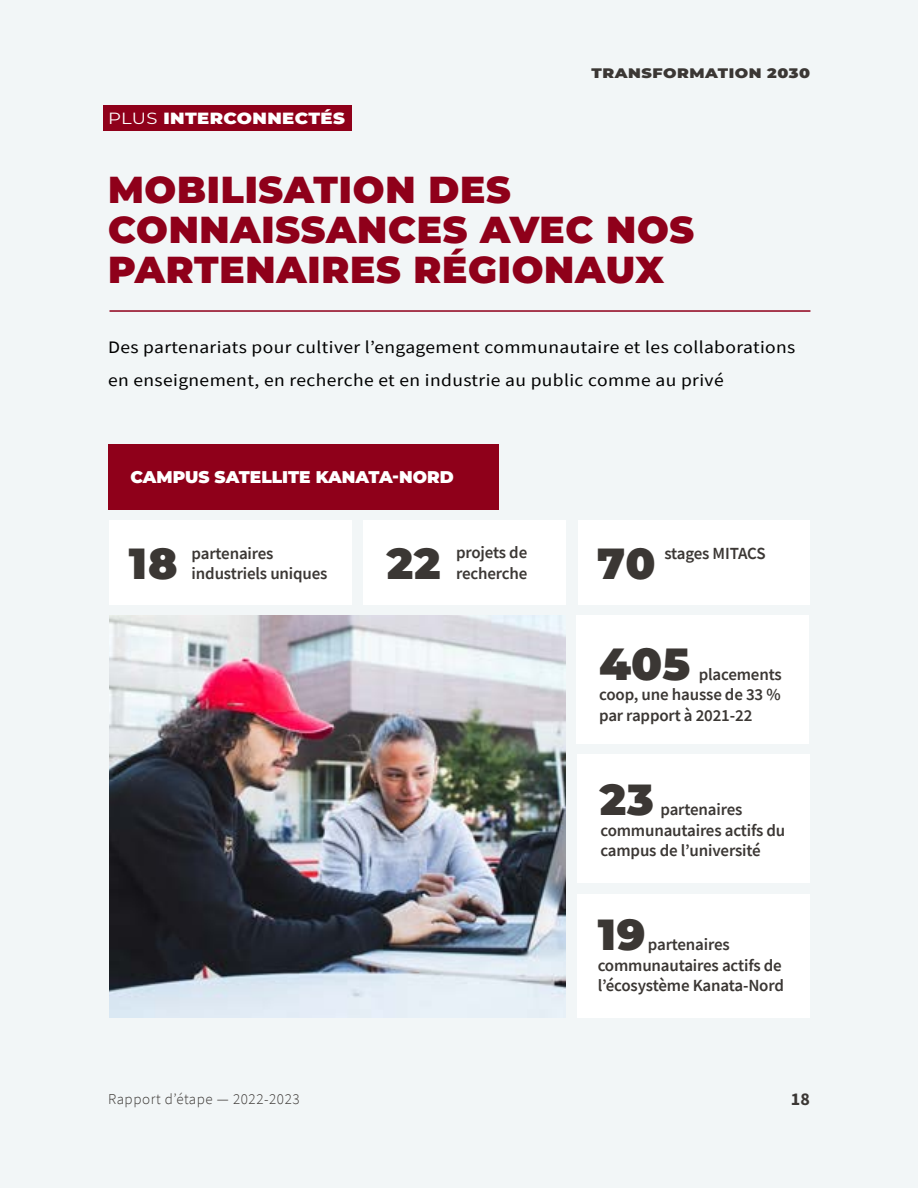
<style>
.page{position:relative;width:918px;height:1188px;background:#f2f6f7}
.page>*{position:absolute;margin:0;border:0;box-sizing:border-box;transform-origin:0 0}
.t1{font:900 45px "Montserrat";color:#3b3734}
.t2{font:900 43.5px "Montserrat";letter-spacing:.02em;color:#3b3734}
.t3{font:900 37.5px/40px "Montserrat";letter-spacing:.02em;color:#8f001a}
.t4{font:18px "Source Sans Variable";color:#3b3734}
.t5{font:17.55px/33px "Source Sans Pro";letter-spacing:.02em;color:#000;scale:1.11 1}
.t6{font:600 16.95px/20.4px "Source Sans Pro";letter-spacing:-.01em;color:#3b3734}
.t7{font:900 16.95px "Montserrat";color:#fff}
.t8{font:900 16.2px "Montserrat";letter-spacing:.02em;color:#fff;scale:1.11 1}
.t9{font:300 15px "Source Sans Pro";letter-spacing:.04em;color:#3b3734}
.t10{font:900 13.8px "Montserrat";letter-spacing:.03em;color:#3b3734;scale:1.15 1}
.s1{font-weight:400}
</style>
<div class="page">
<hr style="left:110px;top:310px;width:700px;height:2px;background:#8f001a">
<div style="left:576px;top:615px;width:233px;height:129px;background:#fff"></div>
<div style="left:577px;top:754px;width:232px;height:130px;background:#fff"></div>
<div style="left:578px;top:894px;width:232px;height:124px;background:#fff"></div>
<div style="left:578px;top:520px;width:231px;height:85px;background:#fff"></div>
<div style="left:363px;top:520px;width:203px;height:85px;background:#fff"></div>
<div style="left:110px;top:520px;width:242px;height:85px;background:#fff"></div>
<div style="left:104px;top:105px;width:248px;height:26px;background:#8f001a"></div>
<div style="left:108px;top:444px;width:390px;height:66px;background:#8f001a"></div>
<img style="left:110px;top:615px;width:456px;height:403px">
<p class="t8" style="left:108px;top:106px;width:215px"><span class="s1">PLUS</span> INTERCONNECTÉS</p>
<p class="t10" style="left:592px;top:63px;width:191px">TRANSFORMATION 2030</p>
<h3 class="t3" style="left:108px;top:167px;width:588px">MOBILISATION DES<br>CONNAISSANCES AVEC NOS<br>PARTENAIRES RÉGIONAUX</h3>
<p class="t5" style="left:108px;top:330px;width:621px">Des partenariats pour cultiver l’engagement communautaire et les collaborations en enseignement, en recherche et en industrie au public comme au privé</p>
<h4 class="t7" style="left:130px;top:464px;width:325px">CAMPUS SATELLITE KANATA-NORD</h4>
<p class="t2" style="left:129px;top:531px;width:50px">18</p>
<p class="t6" style="left:192px;top:543px;width:137px">partenaires industriels uniques</p>
<p class="t2" style="left:387px;top:531px;width:55px">22</p>
<p class="t6" style="left:456px;top:542px;width:73px">projets de recherche</p>
<p class="t2" style="left:597px;top:531px;width:60px">70</p>
<p class="t6" style="left:664px;top:543px;width:103px">stages MITACS</p>
<p class="t1" style="left:599px;top:630px;width:93px">405</p>
<p class="t6" style="left:599px;top:664px;width:184px;text-align:justify;text-indent:100px">placements coop, une hausse de 33 % par rapport à 2021-22</p>
<p class="t2" style="left:600px;top:766px;width:56px">23</p>
<p class="t6" style="left:600px;top:799px;width:186px;text-indent:60px">partenaires communautaires actifs du campus de l’université</p>
<p class="t9" style="left:108px;top:1090px;width:193px">Rapport d’étape — 2022-2023</p>
<p class="t2" style="left:598px;top:901px;width:49px">19</p>
<p class="t6" style="left:598px;top:934px;width:188px;text-align:center">partenaires communautaires actifs de l’écosystème Kanata-Nord</p>
<p class="t4" style="left:791px;top:1089px;width:21px">18</p>
</div>
